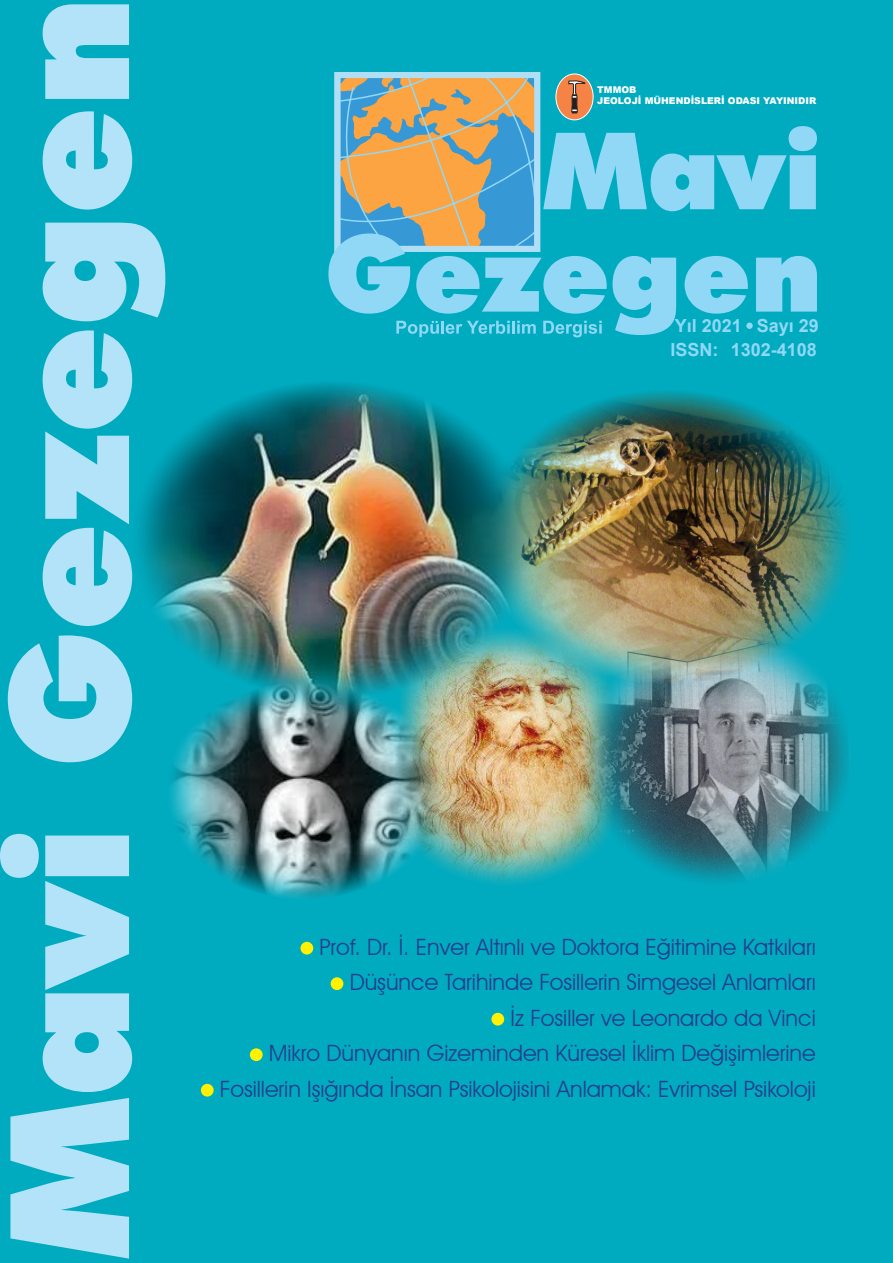
<style>
.page{position:relative;width:893px;height:1263px;background:#00abc0}
.page>*{position:absolute;margin:0;border:0;box-sizing:border-box;transform-origin:0 0}
._01_ana_baslik{font:22.5px "Avant Garde IT Cby BT";color:#253f8e}
.t1{font:700 18px "Arial";color:#91d8f7}
.t2{font:900 9.3px "Arial";color:#fff}
</style>
<div class="page">
<svg style="left:10px;top:1098px;width:119px;height:160px"></svg>
<svg style="left:0;top:834px;width:132px;height:258px"></svg>
<svg style="left:8px;top:635px;width:124px;height:127px"></svg>
<svg style="left:43px;top:330px;width:89px;height:296px"></svg>
<svg style="left:43px;top:223px;width:122px;height:98px"></svg>
<svg style="left:43px;top:111px;width:89px;height:99px"></svg>
<svg style="left:43px;top:4px;width:86px;height:95px;background:#9bdbf1"></svg>
<svg style="left:328px;top:72px;width:489px;height:265px"></svg>
<img style="left:444px;top:684px;width:136px;height:199px">
<img style="left:580px;top:684px;width:268px;height:197px">
<img style="left:536px;top:391px;width:311px;height:293px">
<div style="left:300px;top:942px;width:13px;height:12px;background:#fff101;border-radius:50%"></div>
<div style="left:331px;top:977px;width:12px;height:13px;background:#fff101;border-radius:50%"></div>
<div style="left:491px;top:1013px;width:13px;height:12px;background:#fff101;border-radius:50%"></div>
<div style="left:250px;top:1048px;width:13px;height:13px;background:#fff101;border-radius:50%"></div>
<div style="left:201px;top:1084px;width:13px;height:12px;background:#fff101;border-radius:50%"></div>
<img style="left:129px;top:381px;width:407px;height:318px">
<img style="left:165px;top:682px;width:279px;height:216px">
<p class="t2" style="left:597px;top:83px;width:41px">TMMOB</p>
<p class="t2" style="left:597px;top:94px;width:221px">JEOLOJİ MÜHENDİSLERİ ODASI YAYINIDIR</p>
<p class="t1" style="left:675px;top:313px;width:146px">Yıl 2021 Sayı 29</p>
<p class="t1" style="left:671px;top:337px;width:148px">ISSN: 1302-4108</p>
<p class="_01_ana_baslik" style="left:320px;top:933px;width:498px">Prof. Dr. İ. Enver Altınlı ve Doktora Eğitimine Katkıları</p>
<p class="_01_ana_baslik" style="left:350px;top:968px;width:467px">Düşünce Tarihinde Fosillerin Simgesel Anlamları</p>
<p class="_01_ana_baslik" style="left:511px;top:1004px;width:307px">İz Fosiller ve Leonardo da Vinci</p>
<p class="_01_ana_baslik" style="left:269px;top:1039px;width:548px">Mikro Dünyanın Gizeminden Küresel İklim Değişimlerine</p>
<p class="_01_ana_baslik" style="left:220px;top:1075px;width:597px">Fosillerin Işığında İnsan Psikolojisini Anlamak: Evrimsel Psikoloji</p>
</div>
